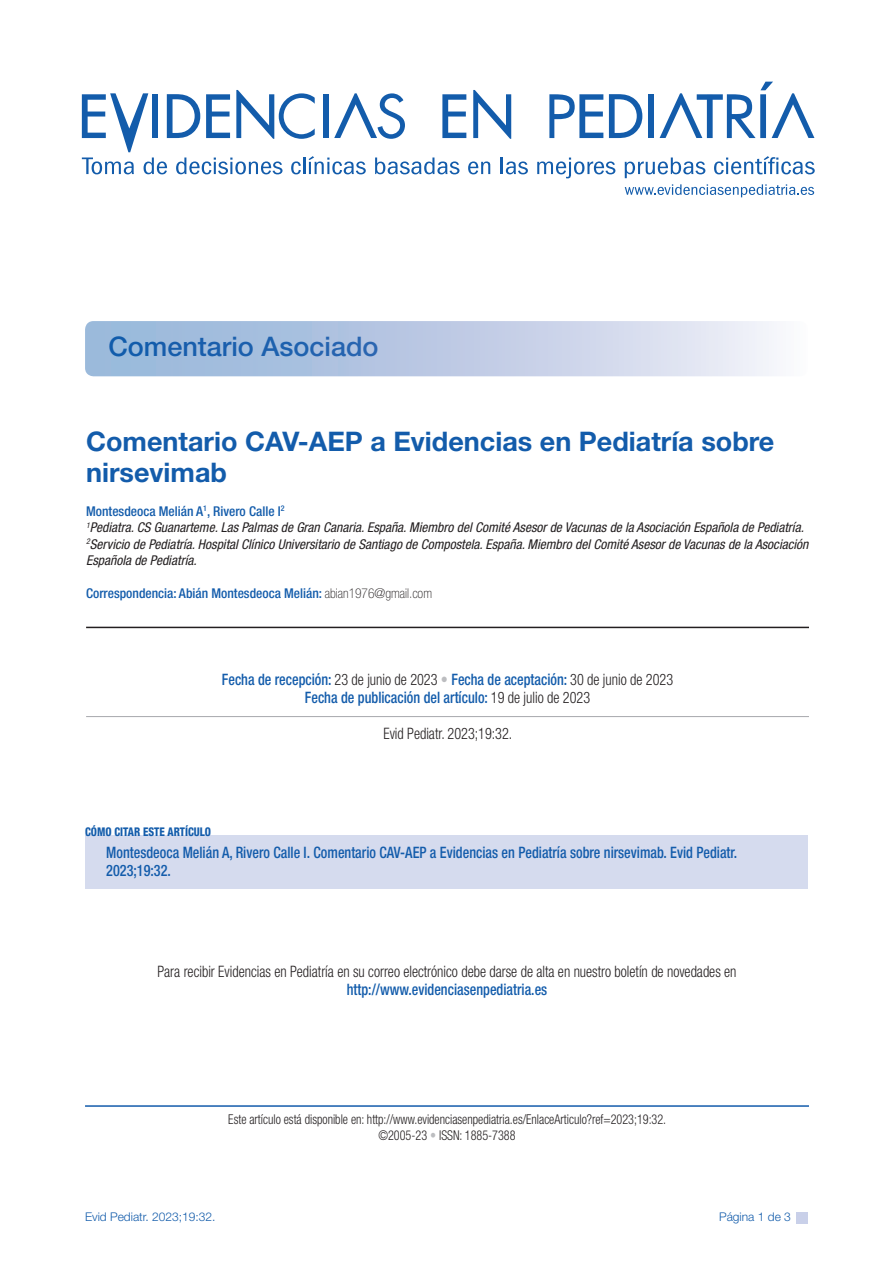
<style>
.page{position:relative;width:893px;height:1263px;background:#fff}
.page>*{position:absolute;margin:0;border:0;box-sizing:border-box;transform-origin:0 0}
.t1{font:700 27px/31.5px "Helvetica Neue LT Std";color:#135cab}
.t2{font:500 27px "Helvetica Neue";color:#135cab}
.t3{font:500 condensed 15.75px/18px "Helvetica Neue LT Std";color:#135cab;scale:.9 1}
.t4{font:300 condensed 15.75px "Helvetica Neue LT Std";color:#231f20;scale:.9 1}
.t5{font:italic condensed 13.5px/16.5px "Helvetica Neue LT Std";color:#231f20}
.t6{font:300 condensed 13.5px/16.5px "Helvetica Neue LT Std";color:#231f20;text-align:center;scale:.9 1}
.t7{font:500 condensed 13.5px "Helvetica Neue LT Std";color:#135cab}
.t8{font:300 12px "Helvetica Neue";color:#135cab}
.t9{font:800 condensed 12px "Helvetica Neue LT Std";color:#135cab;scale:.9 1}
.s1{font-weight:100;color:#231f20}
.s2{font-weight:300;color:#231f20}
.s3{font-weight:300;color:#bcbdc0}
.s4{color:#bcbdc0}
</style>
<div class="page">
<div style="left:797px;top:1212px;width:11px;height:11px;background:#c9d0e9"></div>
<hr style="left:86px;top:627px;width:723px;height:1px;background:#231f20">
<hr style="left:86px;top:716px;width:723px;height:1px;background:#a8a9ad">
<hr style="left:85px;top:1105px;width:724px;height:2px;background:#135cab">
<svg style="left:537px;top:158px;width:78px;height:20px"></svg>
<svg style="left:625px;top:157px;width:80px;height:21px"></svg>
<svg style="left:714px;top:156px;width:101px;height:18px"></svg>
<svg style="left:625px;top:184px;width:189px;height:13px"></svg>
<svg style="left:549px;top:94px;width:54px;height:44px"></svg>
<div style="left:648px;top:94px;width:6px;height:44px;background:#135cab"></div>
<svg style="left:609px;top:94px;width:33px;height:44px"></svg>
<svg style="left:660px;top:82px;width:154px;height:56px"></svg>
<svg style="left:82px;top:90px;width:446px;height:84px"></svg>
<div style="left:85px;top:321px;width:723px;height:55px;background:linear-gradient(to right,#8fb0d6,#f1eff7);border-radius:9px"></div>
<div style="left:85px;top:835px;width:723px;height:53px;background:#d5dbee"></div>
<p class="t2" style="left:108px;top:330px;width:272px">Comentario Asociado</p>
<p class="t1" style="left:86px;top:425px;width:690px">Comentario CAV-AEP a Evidencias en Pediatría sobre nirsevimab</p>
<p class="t7" style="left:86px;top:503px;width:200px">Montesdeoca Melián A<sup>1</sup>, Rivero Calle I<sup>2</sup></p>
<p class="t5" style="left:86px;top:520px;width:719px"><sup>1</sup>Pediatra. CS Guanarteme. Las Palmas de Gran Canaria. España. Miembro del Comité Asesor de Vacunas de la Asociación Española de Pediatría.</p>
<p class="t5" style="left:86px;top:536px;width:724px"><sup>2</sup>Servicio de Pediatría. Hospital Clínico Universitario de Santiago de Compostela. España. Miembro del Comité Asesor de Vacunas de la Asociación<br>Española de Pediatría.</p>
<p class="t7" style="left:86px;top:586px;width:348px">Correspondencia: Abián Montesdeoca Melián: <span class="s1">abian1976@gmail.com</span></p>
<p class="t3" style="left:222px;top:671px;width:503px">Fecha de recepción: <span class="s2">23 de junio de 2023</span> <span class="s3">•</span> Fecha de aceptación: <span class="s2">30 de junio de 2023</span></p>
<p class="t3" style="left:305px;top:689px;width:318px">Fecha de publicación del artículo: <span class="s2">19 de julio de 2023</span></p>
<p class="t4" style="left:383px;top:725px;width:145px">Evid Pediatr. 2023;19:32.</p>
<p class="t9" style="left:85px;top:824px;width:141px">CÓMO CITAR ESTE ARTÍCULO</p>
<p class="t3" style="left:106px;top:843px;width:702px">Montesdeoca Melián A, Rivero Calle I. Comentario CAV-AEP a Evidencias en Pediatría sobre nirsevimab. Evid Pediatr.<br>2023;19:32.</p>
<p class="t4" style="left:157px;top:962px;width:645px">Para recibir Evidencias en Pediatría en su correo electrónico debe darse de alta en nuestro boletín de novedades en</p>
<p class="t3" style="left:347px;top:980px;width:224px">http://www.evidenciasenpediatria.es</p>
<p class="t6" style="left:228px;top:1111px;width:488px">Este artículo está disponible en: http://www.evidenciasenpediatria.es/EnlaceArticulo?ref=2023;19:32. ©2005-23 <span class="s4">•</span> ISSN: 1885-7388</p>
<p class="t8" style="left:85px;top:1210px;width:132px">Evid Pediatr. 2023;19:32.</p>
<p class="t8" style="left:719px;top:1210px;width:73px">Página 1 de 3</p>
</div>
